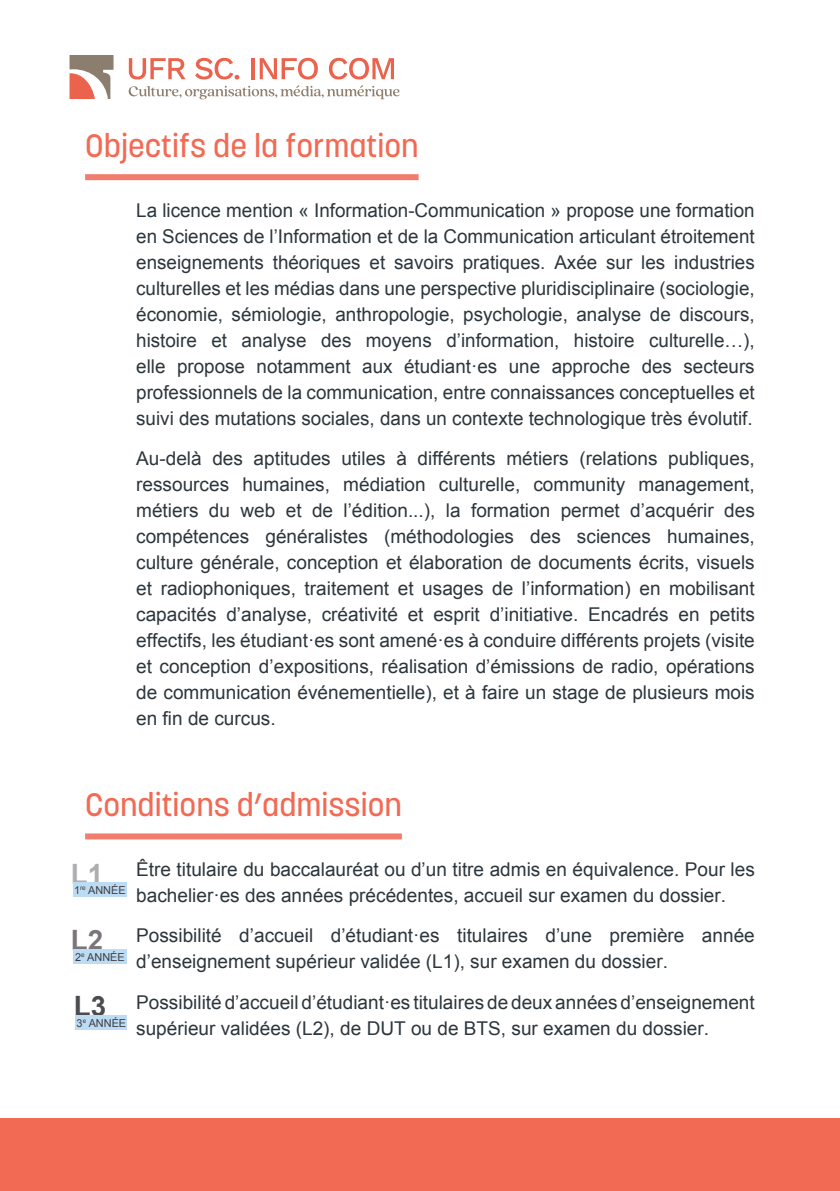
<style>
.page{position:relative;width:840px;height:1191px;background:#fff}
.page>*{position:absolute;margin:0;border:0;box-sizing:border-box;transform-origin:0 0}
.t1{font:500 32px "Korolev";color:#f26a54}
.t2{font:700 28px "Arial";color:#b0adb1}
.t3{font:700 28px "Arial";color:#79757a}
.t4{font:700 28px "Arial";color:#4c4b50}
.t5{font:19px/26px "Arial";color:#2c363c}
.t6{font:11px "Arial";color:#3e3f45}
</style>
<div class="page">
<div style="left:0;top:1119px;width:839px;height:72px;background:#f26a54"></div>
<svg style="left:69px;top:55px;width:44px;height:44px"></svg>
<svg style="left:129px;top:85px;width:270px;height:14px"></svg>
<svg style="left:129px;top:58px;width:56px;height:21px"></svg>
<svg style="left:195px;top:58px;width:44px;height:21px"></svg>
<hr style="left:251px;top:58px;width:4px;height:21px;background:#eb634d">
<svg style="left:259px;top:58px;width:59px;height:21px"></svg>
<svg style="left:329px;top:58px;width:65px;height:21px"></svg>
<div style="left:85px;top:174px;width:333px;height:6px;background:#f07d6e"></div>
<div style="left:85px;top:833px;width:316px;height:6px;background:#f07d6e"></div>
<div style="left:73px;top:882px;width:54px;height:14px;background:#bddcf3"></div>
<div style="left:73px;top:949px;width:54px;height:14px;background:#bddcf3"></div>
<div style="left:76px;top:1015px;width:51px;height:14px;background:#bddcf3"></div>
<p class="t1" style="left:85px;top:126px;width:335px">Objectifs de la formation</p>
<p class="t5" style="left:136px;top:198px;width:619px;text-align:justify">La licence mention « Information-Communication » propose une formation en Sciences de l’Information et de la Communication articulant étroitement enseignements théoriques et savoirs pratiques. Axée sur les industries culturelles et les médias dans une perspective pluridisciplinaire (sociologie, économie, sémiologie, anthropologie, psychologie, analyse de discours, histoire et analyse des moyens d’information, histoire culturelle…), elle propose notamment aux étudiant·es une approche des secteurs professionnels de la communication, entre connaissances conceptuelles et suivi des mutations sociales, dans un contexte technologique très évolutif.</p>
<p class="t5" style="left:136px;top:446px;width:619px;text-align:justify">Au-delà des aptitudes utiles à différents métiers (relations publiques, ressources humaines, médiation culturelle, community management, métiers du web et de l’édition...), la formation permet d’acquérir des compétences généralistes (méthodologies des sciences humaines, culture générale, conception et élaboration de documents écrits, visuels et radiophoniques, traitement et usages de l’information) en mobilisant capacités d’analyse, créativité et esprit d’initiative. Encadrés en petits effectifs, les étudiant·es sont amené·es à conduire différents projets (visite et conception d’expositions, réalisation d’émissions de radio, opérations de communication événementielle), et à faire un stage de plusieurs mois en fin de curcus.</p>
<p class="t1" style="left:85px;top:785px;width:318px">Conditions d’admission</p>
<p class="t2" style="left:71px;top:855px;width:34px">L1</p>
<p class="t6" style="left:74px;top:882px;width:53px">1<sup>re</sup> ANNÉE</p>
<p class="t3" style="left:71px;top:921px;width:34px">L2</p>
<p class="t6" style="left:75px;top:949px;width:51px">2<sup>e</sup> ANNÉE</p>
<p class="t4" style="left:74px;top:987px;width:34px">L3</p>
<p class="t6" style="left:77px;top:1015px;width:51px">3<sup>e</sup> ANNÉE</p>
<p class="t5" style="left:136px;top:857px;width:619px">Être titulaire du baccalauréat ou d’un titre admis en équivalence. Pour les bachelier·es des années précédentes, accueil sur examen du dossier.</p>
<p class="t5" style="left:136px;top:923px;width:619px">Possibilité d’accueil d’étudiant·es titulaires d’une première année d’enseignement supérieur validée (L1), sur examen du dossier.</p>
<p class="t5" style="left:136px;top:989px;width:619px">Possibilité d’accueil d’étudiant·es titulaires de deux années d’enseignement supérieur validées (L2), de DUT ou de BTS, sur examen du dossier.</p>
</div>
